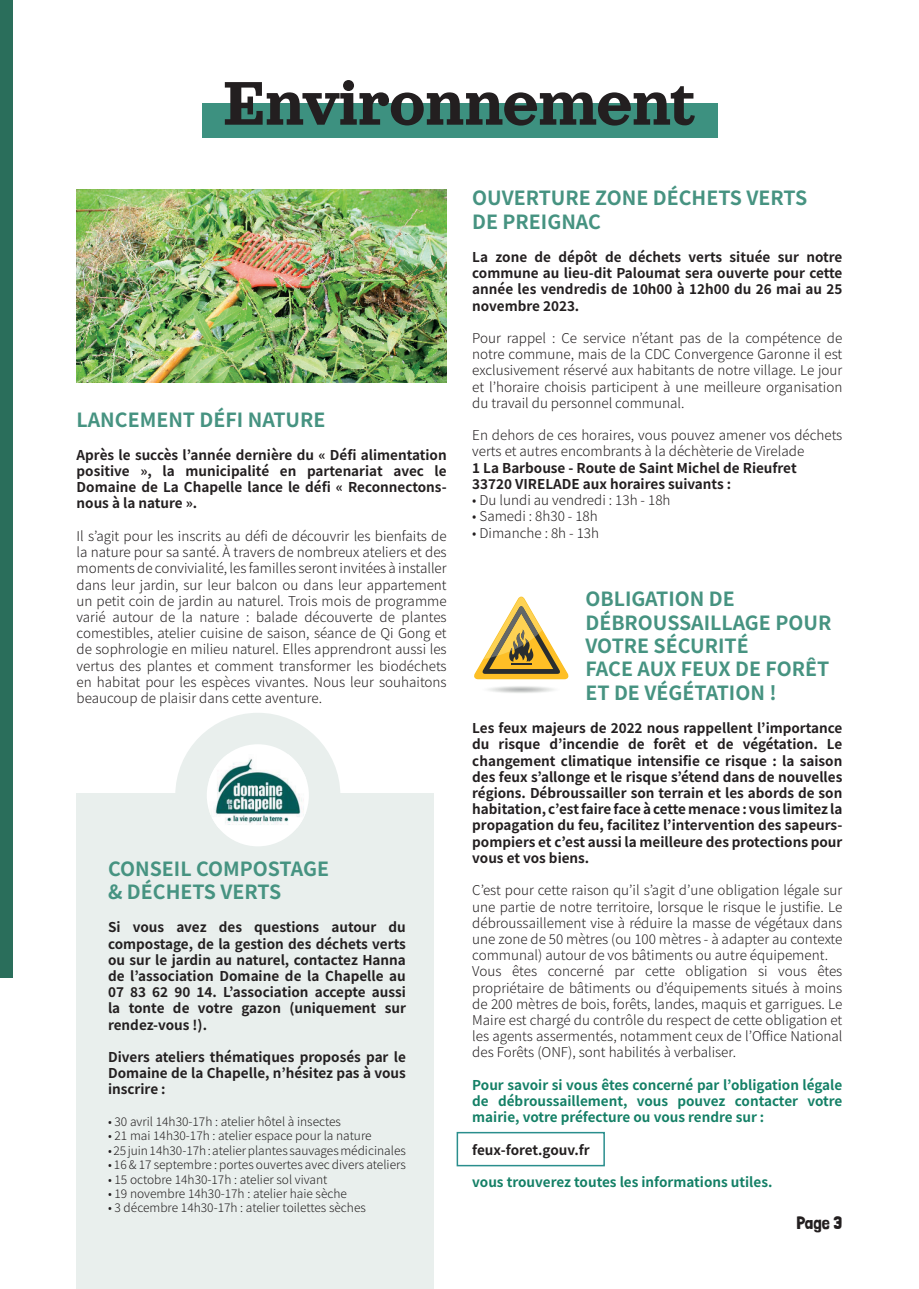
<style>
.page{position:relative;width:919px;height:1289px;background:#fff}
.page>*{position:absolute;margin:0;border:0;box-sizing:border-box;transform-origin:0 0}
.t1{font:70.35px "Orelega One";letter-spacing:-.01em;color:#231f20}
.t2{font:700 19.5px/23.4px "Noto Sans JP";color:#469381}
.t3{font:18px "Londrina Solid";color:#231f20}
.t4{font:300 13.5px/16.2px "Noto Sans JP";color:#231f20;text-align:justify}
.t5{font:700 13.5px/16.2px "Noto Sans JP";color:#231f20;text-align:justify}
.t6{font:700 13.5px/16.2px "Noto Sans JP";color:#148066;text-align:justify}
.t7{font:300 12px "Noto Sans JP";color:#231f20}
</style>
<div class="page">
<div style="left:0;top:0;width:13px;height:977px;background:#2a6e5b"></div>
<div style="left:77px;top:793px;width:357px;height:495px;background:#e9efed"></div>
<div style="left:202px;top:103px;width:515px;height:35px;background:#3d9180"></div>
<img style="left:77px;top:190px;width:369px;height:193px">
<div style="left:175px;top:712px;width:165px;height:165px;background:#e9efed;border-radius:50%"></div>
<div style="left:207px;top:744px;width:102px;height:102px;background:#fff;border-radius:50%"></div>
<img style="left:209px;top:756px;width:97px;height:71px">
<svg style="left:474px;top:596px;width:94px;height:83px"></svg>
<div style="left:456px;top:1131px;width:149px;height:35px;border:2px solid #2a8e8d"></div>
<h1 class="t1" style="left:223px;top:65px;width:475px">Environnement</h1>
<h2 class="t2" style="left:77px;top:408px;width:250px">LANCEMENT DÉFI NATURE</h2>
<p class="t5" style="left:77px;top:447px;width:371px">Après le succès l’année dernière du « Défi alimentation positive », la municipalité en partenariat avec le Domaine de La Chapelle lance le défi « Reconnectons&shy;nous à la nature ».</p>
<p class="t4" style="left:77px;top:528px;width:371px">Il s’agit pour les inscrits au défi de découvrir les bienfaits de la nature pour sa santé. À travers de nombreux ateliers et des moments de convivialité, les familles seront invitées à installer dans leur jardin, sur leur balcon ou dans leur appartement un petit coin de jardin au naturel. Trois mois de programme varié autour de la nature : balade découverte de plantes comestibles, atelier cuisine de saison, séance de Qi Gong et de sophrologie en milieu naturel. Elles apprendront aussi les vertus des plantes et comment transformer les biodéchets en habitat pour les espèces vivantes. Nous leur souhaitons beaucoup de plaisir dans cette aventure.</p>
<h2 class="t2" style="left:108px;top:857px;width:222px">CONSEIL COMPOSTAGE &amp; DÉCHETS VERTS</h2>
<p class="t5" style="left:108px;top:919px;width:299px">Si vous avez des questions autour du compostage, de la gestion des déchets verts ou sur le jardin au naturel, contactez Hanna de l’association Domaine de la Chapelle au 07 83 62 90 14. L’association accepte aussi la tonte de votre gazon (uniquement sur rendez-vous !).</p>
<p class="t5" style="left:108px;top:1049px;width:299px">Divers ateliers thématiques proposés par le Domaine de la Chapelle, n’hésitez pas à vous inscrire :</p>
<p class="t7" style="left:108px;top:1114px;width:234px">• 30 avril 14h30-17h : atelier hôtel à insectes</p>
<p class="t7" style="left:108px;top:1129px;width:265px">• 21 mai 14h30-17h : atelier espace pour la nature</p>
<p class="t7" style="left:108px;top:1143px;width:299px">• 25 juin 14h30-17h : atelier plantes sauvages médicinales</p>
<p class="t7" style="left:108px;top:1157px;width:299px">• 16 &amp; 17 septembre : portes ouvertes avec divers ateliers</p>
<p class="t7" style="left:108px;top:1172px;width:221px">• 15 octobre 14h30-17h : atelier sol vivant</p>
<p class="t7" style="left:108px;top:1186px;width:240px">• 19 novembre 14h30-17h : atelier haie sèche</p>
<p class="t7" style="left:108px;top:1201px;width:259px">• 3 décembre 14h30-17h : atelier toilettes sèches</p>
<h2 class="t2" style="left:472px;top:187px;width:336px">OUVERTURE ZONE DÉCHETS VERTS<br>DE PREIGNAC</h2>
<p class="t5" style="left:472px;top:249px;width:371px">La zone de dépôt de déchets verts située sur notre commune au lieu-dit Paloumat sera ouverte pour cette année les vendredis de 10h00 à 12h00 du 26 mai au 25 novembre 2023.</p>
<p class="t4" style="left:472px;top:330px;width:371px">Pour rappel : Ce service n’étant pas de la compétence de notre commune, mais de la CDC Convergence Garonne il est exclusivement réservé aux habitants de notre village. Le jour et l’horaire choisis participent à une meilleure organisation du travail du personnel communal.</p>
<p class="t4" style="left:472px;top:427px;width:371px">En dehors de ces horaires, vous pouvez amener vos déchets verts et autres encombrants à la déchèterie de Virelade</p>
<p class="t5" style="left:472px;top:460px;width:326px">1 La Barbouse - Route de Saint Michel de Rieufret<br>33720 VIRELADE aux horaires suivants :</p>
<p class="t4" style="left:472px;top:492px;width:200px">• Du lundi au vendredi : 13h - 18h</p>
<p class="t4" style="left:472px;top:508px;width:127px">• Samedi : 8h30 - 18h</p>
<p class="t4" style="left:472px;top:524px;width:128px">• Dimanche : 8h - 13h</p>
<h2 class="t2" style="left:585px;top:588px;width:247px">OBLIGATION DE<br>DÉBROUSSAILLAGE POUR<br>VOTRE SÉCURITÉ<br>FACE AUX FEUX DE FORÊT<br>ET DE VÉGÉTATION !</h2>
<p class="t5" style="left:472px;top:720px;width:371px">Les feux majeurs de 2022 nous rappellent l’importance du risque d’incendie de forêt et de végétation. Le changement climatique intensifie ce risque : la saison des feux s’allonge et le risque s’étend dans de nouvelles régions. Débroussailler son terrain et les abords de son habitation, c’est faire face à cette menace : vous limitez la propagation du feu, facilitez l’intervention des sapeurs&shy;pompiers et c’est aussi la meilleure des protections pour vous et vos biens.</p>
<p class="t4" style="left:472px;top:882px;width:371px;text-align:left">C’est pour cette raison qu’il s’agit d’une obligation légale sur une partie de notre territoire, lorsque le risque le justifie. Le débroussaillement vise à réduire la masse de végétaux dans une zone de 50 mètres (ou 100 mètres - à adapter au contexte communal) autour de vos bâtiments ou autre équipement.<br>Vous êtes concerné par cette obligation si vous êtes propriétaire de bâtiments ou d’équipements situés à moins de 200 mètres de bois, forêts, landes, maquis et garrigues. Le Maire est chargé du contrôle du respect de cette obligation et les agents assermentés, notamment ceux de l’Office National des Forêts (ONF), sont habilités à verbaliser.</p>
<p class="t6" style="left:472px;top:1076px;width:371px">Pour savoir si vous êtes concerné par l’obligation légale de débroussaillement, vous pouvez contacter votre mairie, votre préfecture ou vous rendre sur :</p>
<p class="t5" style="left:472px;top:1141px;width:119px">feux-foret.gouv.fr</p>
<p class="t6" style="left:472px;top:1174px;width:302px">vous trouverez toutes les informations utiles.</p>
<h3 class="t3" style="left:796px;top:1212px;width:47px">Page 3</h3>
</div>
